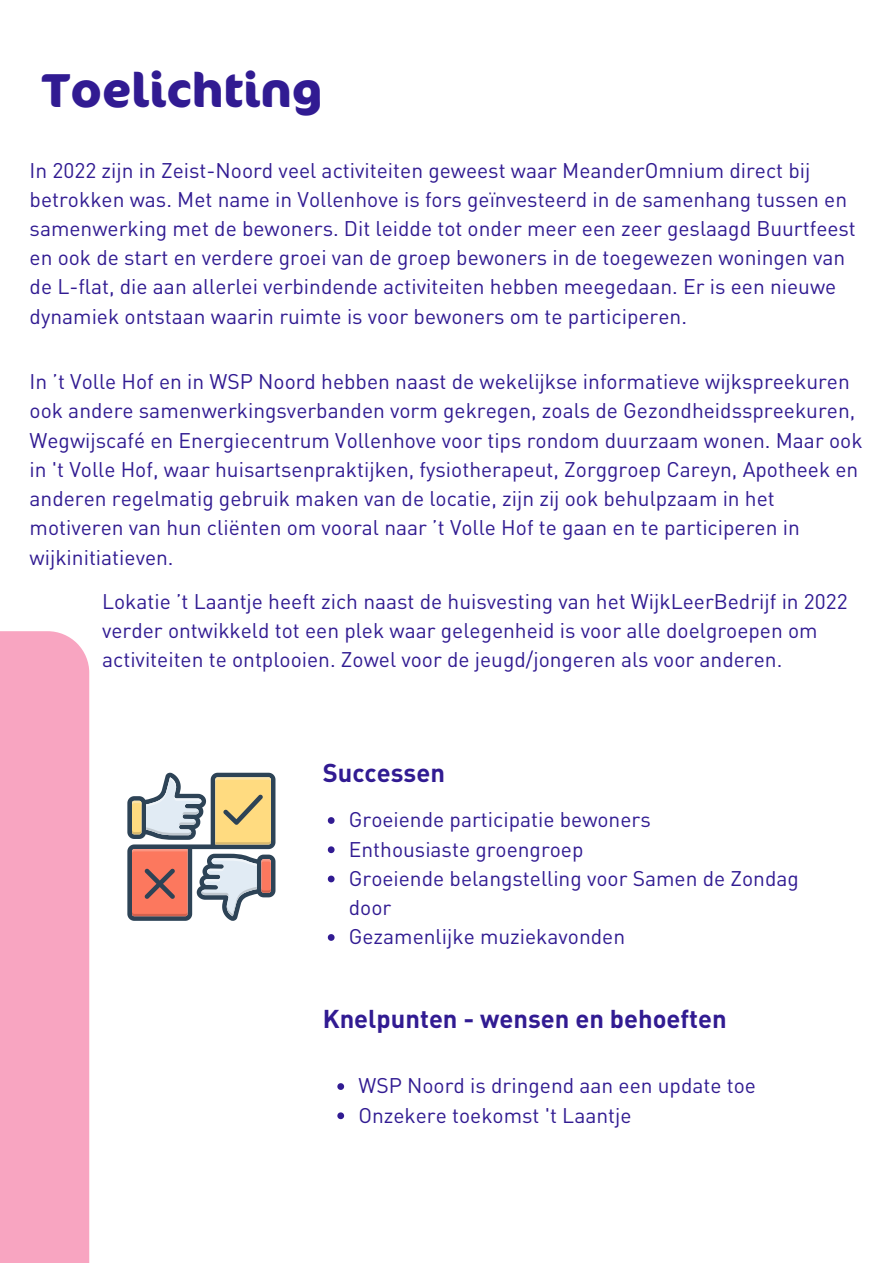
<style>
.page{position:relative;width:893px;height:1264px;background:#fff}
.page>*{position:absolute;margin:0;border:0;box-sizing:border-box;transform-origin:0 0}
.t1{font:700 47.55px "Cocon OT";color:#311b92}
.t2{font:700 25.5px "DINOT";color:#311b92}
.t3{font:21px/29.2px "DINOT";color:#311b92}
</style>
<div class="page">
<div style="left:0;top:631px;width:89px;height:631px;background:#f8a5c1"></div>
<svg style="left:127px;top:772px;width:148px;height:148px"></svg>
<svg style="left:328px;top:817px;width:6px;height:6px"></svg>
<svg style="left:328px;top:846px;width:6px;height:7px"></svg>
<svg style="left:328px;top:875px;width:6px;height:7px"></svg>
<svg style="left:328px;top:934px;width:6px;height:6px"></svg>
<svg style="left:337px;top:1083px;width:7px;height:6px"></svg>
<svg style="left:337px;top:1112px;width:7px;height:7px"></svg>
<h1 class="t1" style="left:41px;top:56px;width:283px">Toelichting</h1>
<p class="t3" style="left:30px;top:154px;width:827px">In 2022 zijn in Zeist-Noord veel activiteiten geweest waar MeanderOmnium direct bij betrokken was. Met name in Vollenhove is fors geïnvesteerd in de samenhang tussen en samenwerking met de bewoners. Dit leidde tot onder meer een zeer geslaagd Buurtfeest en ook de start en verdere groei van de groep bewoners in de toegewezen woningen van de L-flat, die aan allerlei verbindende activiteiten hebben meegedaan. Er is een nieuwe dynamiek ontstaan waarin ruimte is voor bewoners om te participeren.</p>
<p class="t3" style="left:30px;top:366px;width:834px">In ’t Volle Hof en in WSP Noord hebben naast de wekelijkse informatieve wijkspreekuren ook andere samenwerkingsverbanden vorm gekregen, zoals de Gezondheidsspreekuren, Wegwijscafé en Energiecentrum Vollenhove voor tips rondom duurzaam wonen. Maar ook in 't Volle Hof, waar huisartsenpraktijken, fysiotherapeut, Zorggroep Careyn, Apotheek en anderen regelmatig gebruik maken van de locatie, zijn zij ook behulpzaam in het motiveren van hun cliënten om vooral naar ’t Volle Hof te gaan en te participeren in wijkinitiatieven.</p>
<p class="t3" style="left:102px;top:585px;width:747px">Lokatie ’t Laantje heeft zich naast de huisvesting van het WijkLeerBedrijf in 2022 verder ontwikkeld tot een plek waar gelegenheid is voor alle doelgroepen om activiteiten te ontplooien. Zowel voor de jeugd/jongeren als voor anderen.</p>
<p class="t2" style="left:323px;top:755px;width:124px">Successen</p>
<p class="t3" style="left:349px;top:804px;width:451px">Groeiende participatie bewoners<br>Enthousiaste groengroep<br>Groeiende belangstelling voor Samen de Zondag door<br>Gezamenlijke muziekavonden</p>
<p class="t2" style="left:323px;top:1001px;width:405px">Knelpunten - wensen en behoeften</p>
<p class="t3" style="left:358px;top:1070px;width:399px">WSP Noord is dringend aan een update toe<br>Onzekere toekomst 't Laantje</p>
</div>
